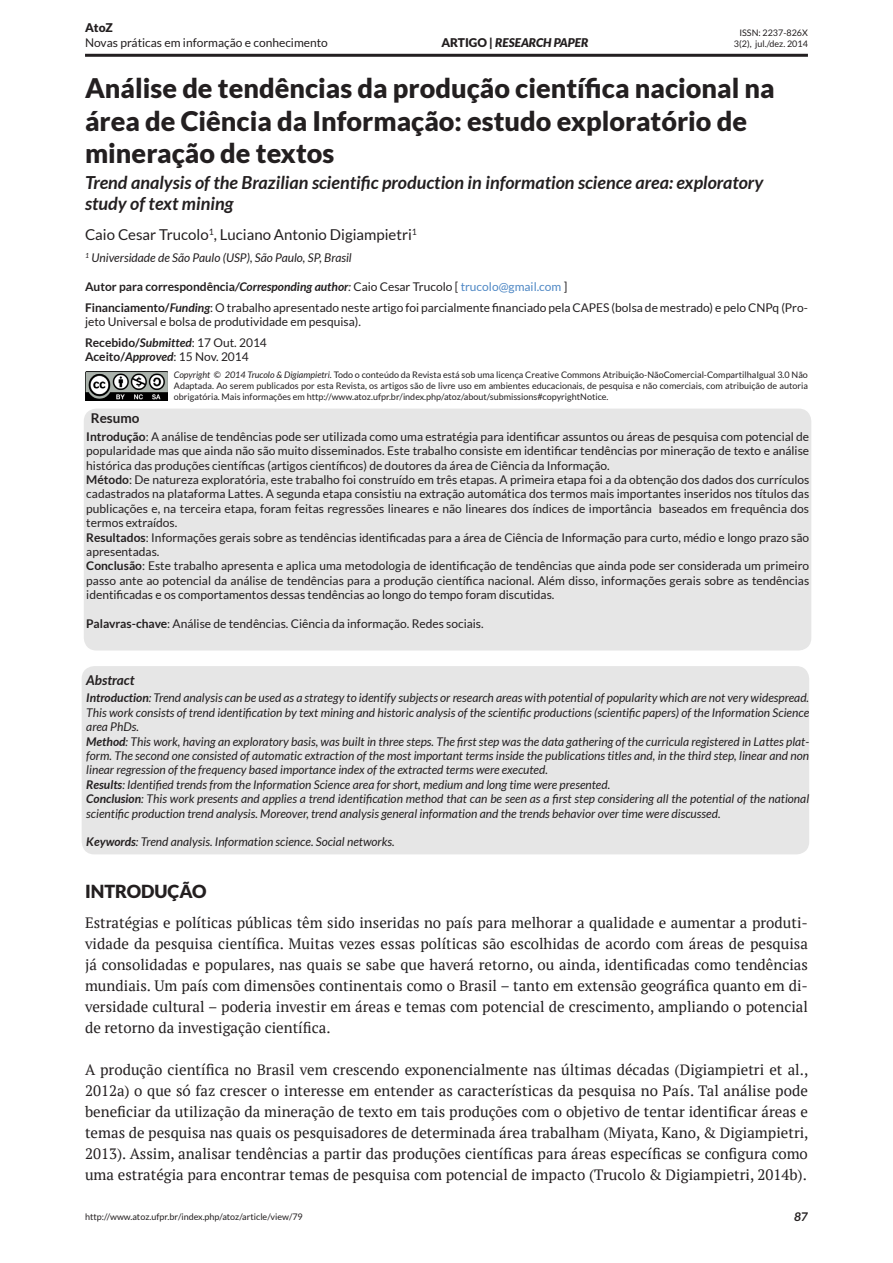
<style>
.page{position:relative;width:893px;height:1263px;background:#fff}
.page>*{position:absolute;margin:0;border:0;box-sizing:border-box;transform-origin:0 0}
.t1{font:900 27px/32.4px "Lato";color:#231f20}
.t2{font:italic 700 18px/21.6px "Lato";color:#231f20}
.t3{font:900 18px "Lato";color:#231f20}
.Texto_corpo{font:15px/21px "PT Serif";color:#231f20;text-align:justify}
.t4{font:15px "Lato";color:#231f20}
.t5{font:italic 700 13.5px "Lato";color:#231f20}
.t6{font:700 13.5px "Lato";color:#231f20}
.t7{font:12px/14.4px "Lato";color:#231f20;text-align:justify}
.t8{font:italic 12px/14.4px "Lato";color:#231f20;text-align:justify}
.t9{font:700 12px "Lato";color:#231f20}
.t10{font:italic 900 12px "Lato";color:#231f20}
.t11{font:900 12px "Lato";color:#231f20}
.t12{font:italic 700 12px "Lato";color:#231f20}
.t13{font:9px/10.8px "Lato";color:#231f20;text-align:right}
.s1{font-style:normal}
.s2{font-style:italic}
.s3{font-weight:400;font-style:italic}
.s4{font-weight:400}
.s5{font-weight:400;color:#4f88c5}
.s6{font-weight:700}
.s7{font-weight:700;font-style:italic}
</style>
<div class="page">
<hr style="left:85px;top:54px;width:723px;height:3px;background:#231f20">
<div style="left:84px;top:409px;width:727px;height:241px;background:#e6e6e6;border-radius:13px"></div>
<div style="left:82px;top:666px;width:727px;height:188px;background:#e6e6e6;border-radius:13px"></div>
<img style="left:85px;top:371px;width:83px;height:29px">
<p class="t11" style="left:85px;top:21px;width:29px">AtoZ</p>
<p class="t7" style="left:85px;top:35px;width:244px">Novas práticas em informação e conhecimento</p>
<p class="t10" style="left:441px;top:35px;width:149px"><span class="s1">ARTIGO |</span> RESEARCH PAPER</p>
<p class="t13" style="left:734px;top:27px;width:75px">ISSN: 2237-826X<br>3(2), jul./dez. 2014</p>
<p class="t1" style="left:85px;top:72px;width:691px">Análise de tendências da produção científica nacional na área de Ciência da Informação: estudo exploratório de mineração de textos</p>
<p class="t2" style="left:85px;top:172px;width:680px">Trend analysis of the Brazilian scientific production in information science area: exploratory study of text mining</p>
<p class="t4" style="left:85px;top:226px;width:333px">Caio Cesar Trucolo<sup>1</sup>, Luciano Antonio Digiampietri<sup>1</sup></p>
<p class="t8" style="left:85px;top:251px;width:268px"><sup>1</sup> Universidade de São Paulo (USP), São Paulo, SP, Brasil</p>
<p class="t9" style="left:85px;top:279px;width:484px">Autor para correspondência<span class="s2">/Corresponding author</span><span class="s3">:</span> <span class="s4">Caio Cesar Trucolo [</span> <span class="s5">trucolo@gmail.com</span> <span class="s4">]</span></p>
<p class="t7" style="left:85px;top:300px;width:724px"><span class="s6">Financiamento/</span><span class="s7">Funding</span>: O trabalho apresentado neste artigo foi parcialmente financiado pela CAPES (bolsa de mestrado) e pelo CNPq (Pro&shy;jeto Universal e bolsa de produtividade em pesquisa).</p>
<p class="t7" style="left:85px;top:335px;width:183px"><span class="s6">Recebido/</span><span class="s7">Submitted</span>: 17 Out. 2014</p>
<p class="t7" style="left:85px;top:350px;width:165px"><span class="s6">Aceito/</span><span class="s7">Approved</span>: 15 Nov. 2014</p>
<p class="t6" style="left:91px;top:411px;width:50px">Resumo</p>
<p class="t13" style="left:174px;top:370px;width:635px;text-align:justify"><span class="s2">Copyright</span> © <span class="s2">2014 Trucolo &amp; Digiampietri</span>. Todo o conteúdo da Revista está sob uma licença Creative Commons Atribuição-NãoComercial-CompartilhaIgual 3.0 Não Adaptada. Ao serem publicados por esta Revista, os artigos são de livre uso em ambientes educacionais, de pesquisa e não comerciais, com atribuição de autoria obrigatória. Mais informações em http://www.atoz.ufpr.br/index.php/atoz/about/submissions#copyrightNotice.</p>
<p class="t7" style="left:86px;top:429px;width:724px"><span class="s6">Introdução</span>: A análise de tendências pode ser utilizada como uma estratégia para identificar assuntos ou áreas de pesquisa com potencial de popularidade mas que ainda não são muito disseminados. Este trabalho consiste em identificar tendências por mineração de texto e análise histórica das produções científicas (artigos científicos) de doutores da área de Ciência da Informação.</p>
<p class="t7" style="left:86px;top:472px;width:724px"><span class="s6">Método</span>: De natureza exploratória, este trabalho foi construído em três etapas. A primeira etapa foi a da obtenção dos dados dos currículos cadastrados na plataforma Lattes. A segunda etapa consistiu na extração automática dos termos mais importantes inseridos nos títulos das publicações e, na terceira etapa, foram feitas regressões lineares e não lineares dos índices de importância baseados em frequência dos termos extraídos.</p>
<p class="t7" style="left:86px;top:530px;width:724px"><span class="s6">Resultados</span>: Informações gerais sobre as tendências identificadas para a área de Ciência de Informação para curto, médio e longo prazo são apresentadas.</p>
<p class="t7" style="left:86px;top:559px;width:724px"><span class="s6">Conclusão</span>: Este trabalho apresenta e aplica uma metodologia de identificação de tendências que ainda pode ser considerada um primeiro passo ante ao potencial da análise de tendências para a produção científica nacional. Além disso, informações gerais sobre as tendências identificadas e os comportamentos dessas tendências ao longo do tempo foram discutidas.</p>
<p class="t7" style="left:86px;top:616px;width:399px"><span class="s6">Palavras-chave</span>: Análise de tendências. Ciência da informação. Redes sociais.</p>
<p class="t5" style="left:86px;top:672px;width:50px">Abstract</p>
<p class="t8" style="left:86px;top:691px;width:724px"><span class="s6">Introduction</span>: Trend analysis can be used as a strategy to identify subjects or research areas with potential of popularity which are not very widespread.<br>This work consists of trend identification by text mining and historic analysis of the scientific productions (scientific papers) of the Information Science area PhDs.</p>
<p class="t8" style="left:86px;top:734px;width:724px"><span class="s6">Method</span>: This work, having an exploratory basis, was built in three steps. The first step was the data gathering of the curricula registered in Lattes plat&shy;form. The second one consisted of automatic extraction of the most important terms inside the publications titles and, in the third step, linear and non linear regression of the frequency based importance index of the extracted terms were executed.</p>
<p class="t8" style="left:86px;top:777px;width:525px"><span class="s6">Results</span>: Identified trends from the Information Science area for short, medium and long time were presented.</p>
<p class="t8" style="left:86px;top:792px;width:724px"><span class="s6">Conclusion</span>: This work presents and applies a trend identification method that can be seen as a first step considering all the potential of the national scientific production trend analysis. Moreover, trend analysis general information and the trends behavior over time were discussed.</p>
<p class="t8" style="left:86px;top:835px;width:310px"><span class="s6">Keywords</span>: Trend analysis. Information science. Social networks.</p>
<p class="t3" style="left:85px;top:881px;width:123px">INTRODUÇÃO</p>
<p class="Texto_corpo" style="left:85px;top:912px;width:724px">Estratégias e políticas públicas têm sido inseridas no país para melhorar a qualidade e aumentar a produti&shy;vidade da pesquisa científica. Muitas vezes essas políticas são escolhidas de acordo com áreas de pesquisa já consolidadas e populares, nas quais se sabe que haverá retorno, ou ainda, identificadas como tendências mundiais. Um país com dimensões continentais como o Brasil – tanto em extensão geográfica quanto em di&shy;versidade cultural – poderia investir em áreas e temas com potencial de crescimento, ampliando o potencial de retorno da investigação científica.</p>
<p class="Texto_corpo" style="left:85px;top:1059px;width:725px">A produção científica no Brasil vem crescendo exponencialmente nas últimas décadas (Digiampietri et al., 2012a) o que só faz crescer o interesse em entender as características da pesquisa no País. Tal análise pode beneficiar da utilização da mineração de texto em tais produções com o objetivo de tentar identificar áreas e temas de pesquisa nas quais os pesquisadores de determinada área trabalham (Miyata, Kano, &amp; Digiampietri, 2013). Assim, analisar tendências a partir das produções científicas para áreas específicas se configura como uma estratégia para encontrar temas de pesquisa com potencial de impacto (Trucolo &amp; Digiampietri, 2014b).</p>
<p class="t13" style="left:85px;top:1211px;width:219px">http://www.atoz.ufpr.br/index.php/atoz/article/view/79</p>
<p class="t12" style="left:794px;top:1210px;width:15px">87</p>
</div>
